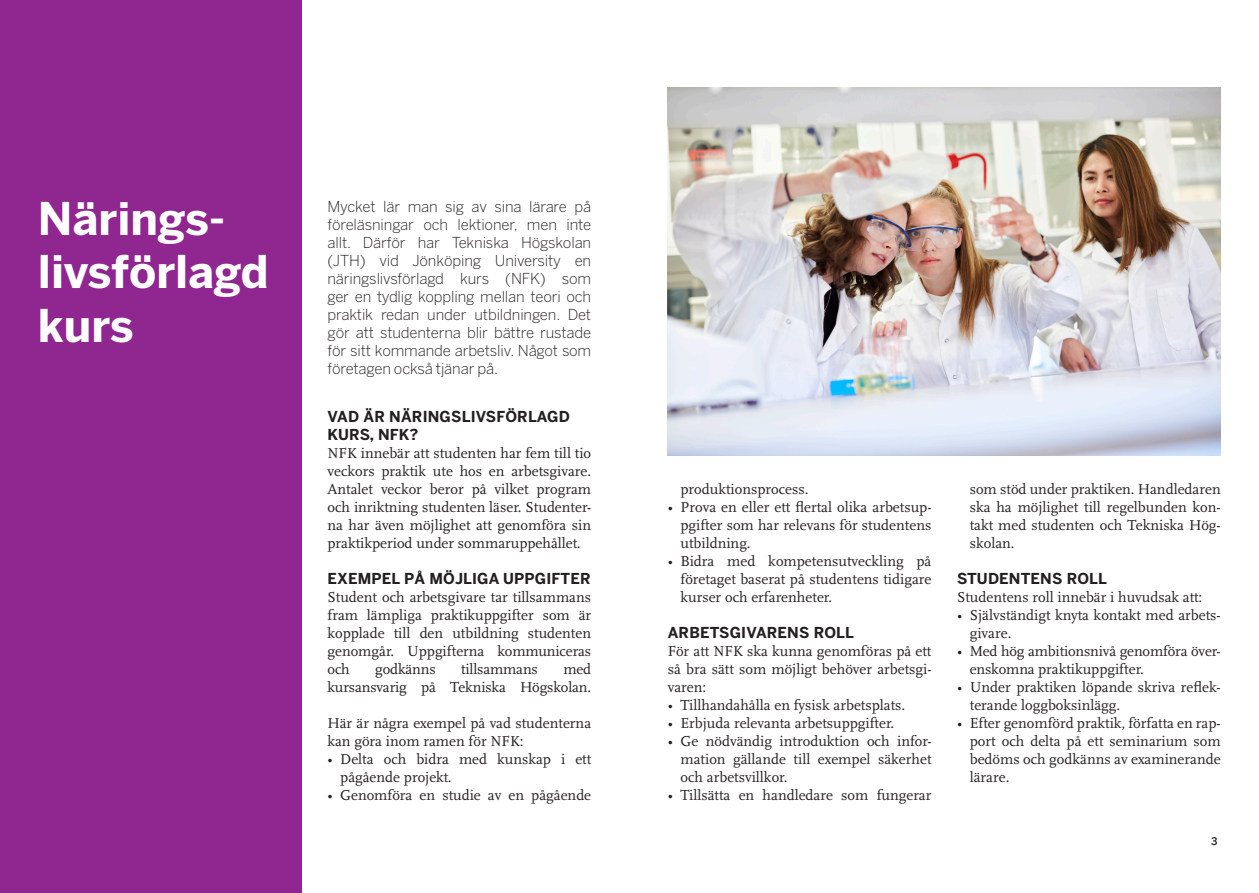
<style>
.page{position:relative;width:1259px;height:893px;background:#fff}
.page>*{position:absolute;margin:0;border:0;box-sizing:border-box;transform-origin:0 0}
.Ny_rubrik{font:700 44.7px/53.7px "Benton Sans";color:#fff}
.Ny_bröd{font:15px/18px "Scala OT";color:#231f20;text-align:justify}
.BRÖD{font:15px/18px "Scala OT";color:#231f20;text-align:justify}
.Ny_ingress{font:300 15px/18px "Benton Sans";letter-spacing:-.01em;color:#231f20;text-align:justify}
.RUBRIK_2{font:700 15px "Benton Sans";letter-spacing:.01em;color:#231f20}
.Ny_mellanrubrik{font:700 15px/18px "Benton Sans";letter-spacing:.01em;color:#231f20}
.t1{font:500 10.5px "Benton Sans";color:#231f20}
</style>
<div class="page">
<div style="left:0;top:0;width:302px;height:893px;background:#90268f"></div>
<img style="left:668px;top:87px;width:552px;height:369px">
<p class="Ny_rubrik" style="left:38px;top:191px;width:232px">Närings&shy;livsförlagd kurs</p>
<p class="Ny_ingress" style="left:327px;top:197px;width:265px">Mycket lär man sig av sina lärare på föreläsningar och lektioner, men inte allt. Därför har Tekniska Högskolan (JTH) vid Jönköping University en näringslivsförlagd kurs (NFK) som ger en tydlig koppling mellan teori och praktik redan under utbildningen. Det gör att studenterna blir bättre rustade för sitt kommande arbetsliv. Något som företagen också tjänar på.</p>
<p class="Ny_mellanrubrik" style="left:327px;top:407px;width:244px">VAD ÄR NÄRINGSLIVSFÖRLAGD<br>KURS, NFK?</p>
<p class="Ny_bröd" style="left:327px;top:445px;width:265px">NFK innebär att studenten har fem till tio veckors praktik ute hos en arbetsgivare.<br>Antalet veckor beror på vilket program och inriktning studenten läser. Studenter&shy;na har även möjlighet att genomföra sin praktikperiod under sommaruppehållet.</p>
<p class="RUBRIK_2" style="left:327px;top:570px;width:264px">EXEMPEL PÅ MÖJLIGA UPPGIFTER</p>
<p class="BRÖD" style="left:327px;top:589px;width:265px">Student och arbetsgivare tar tillsammans fram lämpliga praktikuppgifter som är kopplade till den utbildning studenten genomgår. Uppgifterna kommuniceras och</p>
<p class="BRÖD" style="left:327px;top:661px;width:265px;text-align:right">med<br>kursansvarig på Tekniska Högskolan.</p>
<p class="BRÖD" style="left:327px;top:715px;width:265px">Här är några exempel på vad studenterna kan göra inom ramen för NFK:</p>
<p class="Ny_bröd" style="left:340px;top:751px;width:252px;text-indent:-13px">• Delta och bidra med kunskap i ett pågående projekt.</p>
<p class="Ny_bröd" style="left:327px;top:787px;width:265px">• Genomföra en studie av en pågående</p>
<p class="BRÖD" style="left:375px;top:661px;width:62px">godkänns</p>
<p class="BRÖD" style="left:461px;top:661px;width:78px">tillsammans</p>
<p class="Ny_bröd" style="left:680px;top:480px;width:129px">produktionsprocess.</p>
<p class="Ny_bröd" style="left:680px;top:498px;width:252px;text-indent:-13px">• Prova en eller ett flertal olika arbetsup&shy;pgifter som har relevans för studentens utbildning.</p>
<p class="Ny_bröd" style="left:680px;top:552px;width:252px;text-indent:-13px">• Bidra med kompetensutveckling på företaget baserat på studentens tidigare kurser och erfarenheter.</p>
<p class="RUBRIK_2" style="left:668px;top:623px;width:188px">ARBETSGIVARENS ROLL</p>
<p class="BRÖD" style="left:668px;top:642px;width:265px">För att NFK ska kunna genomföras på ett så bra sätt som möjligt behöver arbetsgi&shy;varen:</p>
<p class="Ny_bröd" style="left:668px;top:696px;width:239px">• Tillhandahålla en fysisk arbetsplats.</p>
<p class="Ny_bröd" style="left:668px;top:714px;width:228px">• Erbjuda relevanta arbetsuppgifter.</p>
<p class="Ny_bröd" style="left:680px;top:732px;width:252px;text-indent:-13px">• Ge nödvändig introduktion och infor&shy;mation gällande till exempel säkerhet och arbetsvillkor.</p>
<p class="Ny_bröd" style="left:668px;top:786px;width:265px">• Tillsätta en handledare som fungerar</p>
<p class="Ny_bröd" style="left:969px;top:480px;width:252px">som stöd under praktiken. Handledaren ska ha möjlighet till regelbunden kon&shy;takt med studenten och Tekniska Hög&shy;skolan.</p>
<p class="RUBRIK_2" style="left:957px;top:569px;width:151px">STUDENTENS ROLL</p>
<p class="BRÖD" style="left:957px;top:588px;width:247px">Studentens roll innebär i huvudsak att:</p>
<p class="Ny_bröd" style="left:969px;top:606px;width:252px;text-indent:-13px">• Självständigt knyta kontakt med arbets&shy;givare.</p>
<p class="Ny_bröd" style="left:969px;top:642px;width:252px;text-indent:-13px">• Med hög ambitionsnivå genomföra över&shy;enskomna praktikuppgifter.</p>
<p class="Ny_bröd" style="left:969px;top:678px;width:252px;text-indent:-13px">• Under praktiken löpande skriva reflek&shy;terande loggboksinlägg.</p>
<p class="Ny_bröd" style="left:969px;top:714px;width:252px;text-indent:-13px">• Efter genomförd praktik, författa en rap&shy;port och delta på ett seminarium som bedöms och godkänns av examinerande lärare.</p>
<p class="t1" style="left:1211px;top:835px;width:8px">3</p>
</div>
